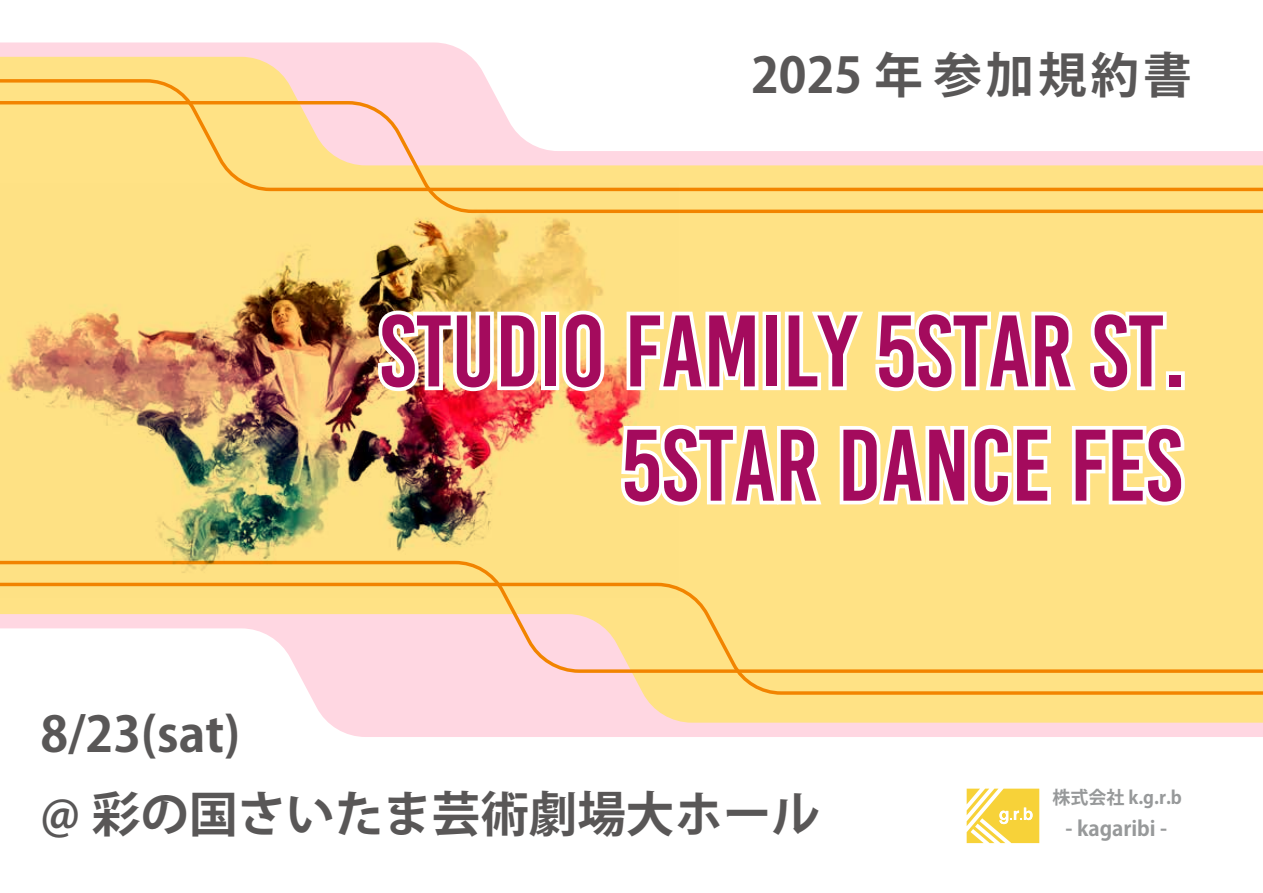
<style>
.page{position:relative;width:1263px;height:893px;background:#fff}
.page>*{position:absolute;margin:0;border:0;box-sizing:border-box;transform-origin:0 0}
.t1{font:101.4px/114.3px "Bebas Kai";color:#a40b5d;text-align:right}
.t2{font:700 48.6px/79.5px "Koz Go Pr 6 N";color:#595757}
.t3{font:700 48.6px "Koz Go Pr 6 N";letter-spacing:.08em;color:#595757}
.t4{font:700 20.55px "Koz Go Pr 6 N";color:#97999a}
.t5{font:700 18px "Koz Go Pr 6 N";color:#97999a}
</style>
<div class="page">
<div style="left:678px;top:213px;width:585px;height:348px;background:#ffe285"></div>
<svg style="left:310px;top:695px;width:953px;height:42px;background:#ffdcbb"></svg>
<svg style="left:0;top:42px;width:487px;height:37px;background:#ffdcc4"></svg>
<div style="left:678px;top:561px;width:585px;height:22px;background:#ffe285"></div>
<svg style="left:0;top:583px;width:1263px;height:112px;background:#fee0a7"></svg>
<svg style="left:0;top:79px;width:498px;height:22px;background:#fed8a3"></svg>
<svg style="left:0;top:101px;width:1263px;height:112px"></svg>
<img style="left:0;top:184px;width:678px;height:413px">
<img style="left:374px;top:307px;width:168px;height:88px">
<div style="left:541px;top:312px;width:18px;height:78px;border:8px solid #fff"></div>
<svg style="left:558px;top:307px;width:50px;height:88px"></svg>
<svg style="left:623px;top:308px;width:139px;height:87px"></svg>
<div style="left:762px;top:312px;width:19px;height:78px;border:8px solid #fff"></div>
<svg style="left:781px;top:307px;width:389px;height:89px"></svg>
<div style="left:1166px;top:371px;width:19px;height:19px;border:8px solid #fff"></div>
<svg style="left:617px;top:421px;width:209px;height:89px"></svg>
<svg style="left:836px;top:421px;width:219px;height:88px"></svg>
<svg style="left:1068px;top:421px;width:120px;height:88px"></svg>
<svg style="left:967px;top:789px;width:72px;height:54px"></svg>
<p class="t3" style="left:751px;top:48px;width:442px">2025 年 参加規約書</p>
<p class="t1" style="left:380px;top:295px;width:808px">STUDIO FAMILY 5STAR st.<br>5STAR DANCE FES</p>
<p class="t2" style="left:40px;top:695px;width:781px">8/23(sat)<br>@ 彩の国さいたま芸術劇場大ホール</p>
<p class="t5" style="left:1052px;top:788px;width:131px">株式会社 k.g.r.b</p>
<p class="t4" style="left:1065px;top:817px;width:103px">- kagaribi -</p>
</div>
